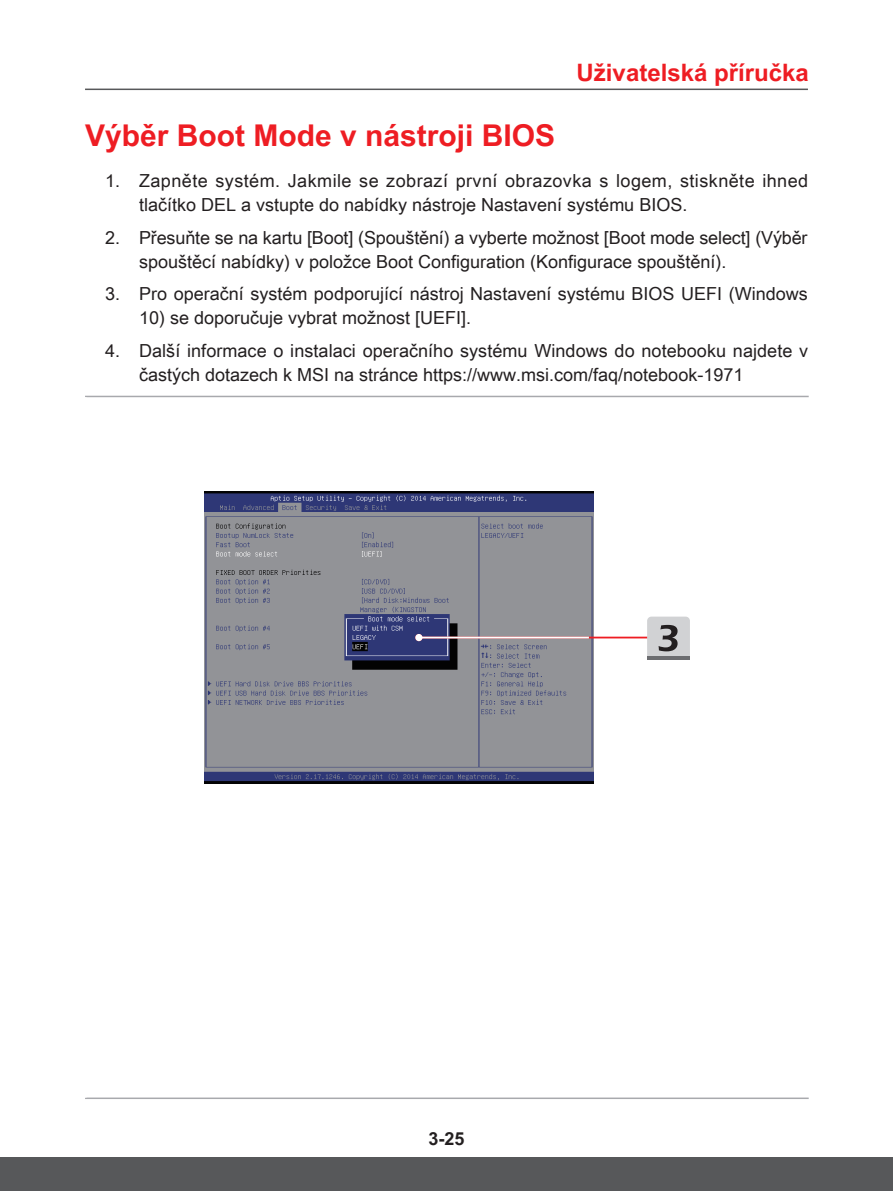
<style>
.page{position:relative;width:893px;height:1191px;background:#fff}
.page>*{position:absolute;margin:0;border:0;box-sizing:border-box;transform-origin:0 0}
.t1{font:700 30px "Arial Unicode MS";color:#ee1d23}
.t2{font:700 24px "Arial Unicode MS";color:#ee1d23}
.t3{font:18px/24px "Arial Unicode MS";color:#231f20}
.t4{font:18px/24px "Arial Unicode MS";letter-spacing:.025em;color:#231f20}
.t5{font:700 18px "Arial Unicode MS";color:#231f20}
</style>
<div class="page">
<hr style="left:85px;top:89px;width:723px;height:1px;background:#57585a">
<div style="left:0;top:1157px;width:893px;height:34px;background:#57585a"></div>
<hr style="left:85px;top:396px;width:724px;height:1px;background:#a8a9ad">
<hr style="left:85px;top:1097px;width:724px;height:2px;background:#a8a9ad">
<img style="left:204px;top:491px;width:389px;height:292px">
<hr style="left:419px;top:636px;width:248px;height:2px;background:#ee1d23">
<svg style="left:647px;top:616px;width:43px;height:43px;background:#b2b2b4"></svg>
<hr style="left:419px;top:636px;width:170px;height:2px;background:#fff">
<div style="left:415px;top:634px;width:7px;height:7px;background:#fff;border-radius:50%"></div>
<h2 class="t2" style="left:577px;top:55px;width:234px">Uživatelská příručka</h2>
<h1 class="t1" style="left:85px;top:113px;width:472px">Výběr Boot Mode v nástroji BIOS</h1>
<p class="t4" style="left:139px;top:169px;width:671px;text-indent:-34px">1. Zapněte systém. Jakmile se zobrazí první obrazovka s logem, stiskněte ihned tlačítko DEL a vstupte do nabídky nástroje Nastavení systému BIOS.</p>
<p class="t3" style="left:139px;top:225px;width:670px;text-indent:-34px">2. Přesuňte se na kartu [Boot] (Spouštění) a vyberte možnost [Boot mode select] (Výběr spouštěcí nabídky) v položce Boot Configuration (Konfigurace spouštění).</p>
<p class="t3" style="left:105px;top:282px;width:704px">3. Pro operační systém podporující nástroj Nastavení systému BIOS UEFI (Windows</p>
<p class="t3" style="left:139px;top:306px;width:334px">10) se doporučuje vybrat možnost [UEFI].</p>
<p class="t3" style="left:139px;top:338px;width:671px;text-indent:-34px">4. Další informace o instalaci operačního systému Windows do notebooku najdete v častých dotazech k MSI na stránce https://www.msi.com/faq/notebook-1971</p>
<p class="t5" style="left:428px;top:1125px;width:38px">3-25</p>
</div>
